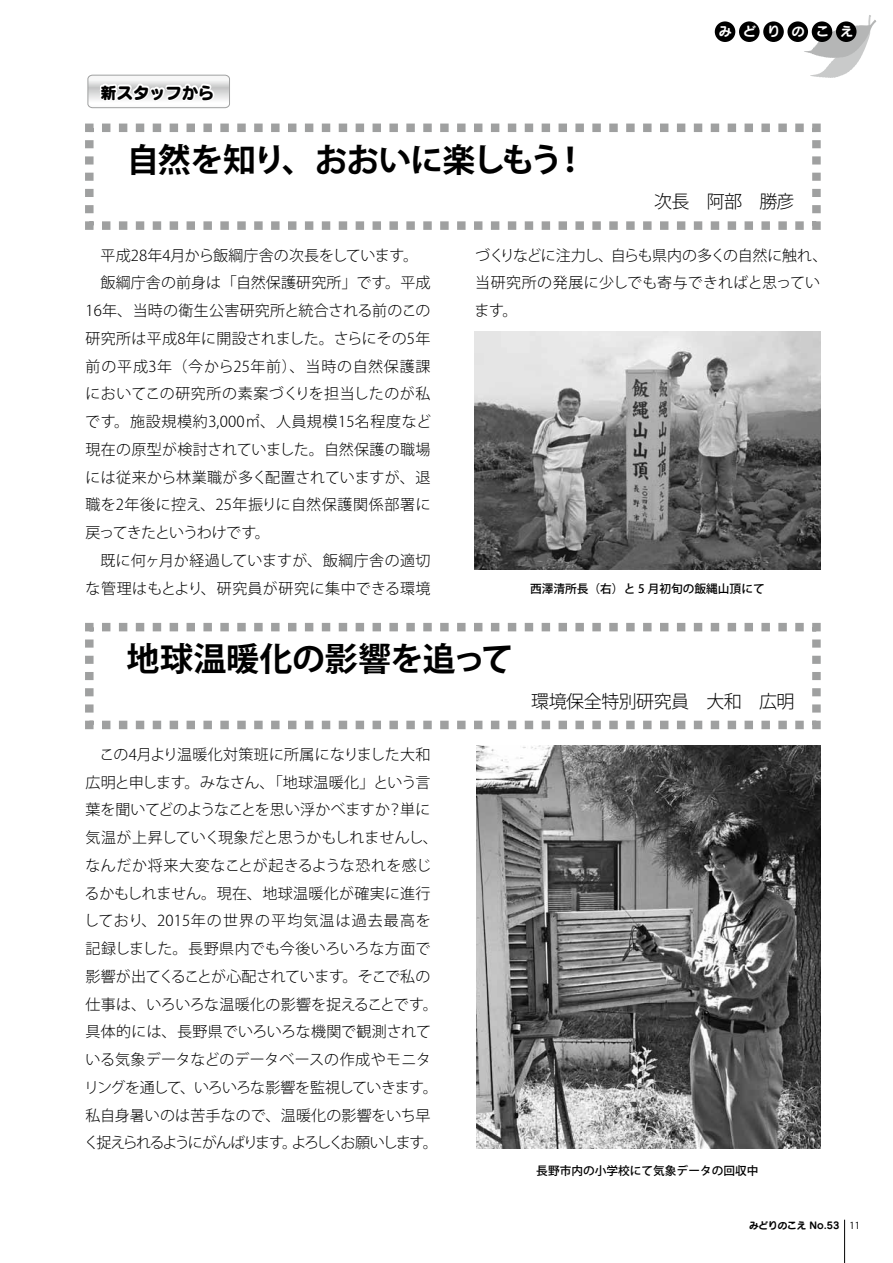
<style>
.page{position:relative;width:893px;height:1263px;background:#fff}
.page>*{position:absolute;margin:0;border:0;box-sizing:border-box;transform-origin:0 0}
.t1{font:700 33px "Koz Go Pro";letter-spacing:-.04em;color:#000}
.t2{font:700 33px "Koz Go Pro";letter-spacing:-.02em;color:#000}
.t3{font:300 18px "Koz Go Pro";letter-spacing:-.03em;color:#000}
.t4{font:16.2px "Seurat Pro EB";color:#000}
.t5{font:300 15px/27.8px "Koz Go Pro";letter-spacing:-.01em;color:#000}
.t6{font:300 15px "Koz Go Pro";letter-spacing:.01em;color:#000}
.t7{font:300 15px "Koz Go Pro";letter-spacing:.035em;color:#000}
.t8{font:300 15px "Koz Go Pro";letter-spacing:.055em;color:#000}
.t9{font:300 15px "Koz Go Pro";letter-spacing:.04em;color:#000}
.t10{font:300 15px "Koz Go Pro";letter-spacing:-.07em;color:#000}
.t11{font:12.75px "Seurat Pro B";letter-spacing:.905em;color:#fff}
.t12{font:500 11.7px "Koz Go Pro";color:#000}
.t13{font:9.6px "Seurat Pro B";color:#000}
.s1{font-family:"Koz Go Pro"}
</style>
<div class="page">
<hr style="left:844px;top:1220px;width:1px;height:43px;background:#000">
<svg style="left:715px;top:21px;width:20px;height:21px"></svg>
<svg style="left:739px;top:21px;width:21px;height:21px"></svg>
<svg style="left:763px;top:21px;width:21px;height:21px"></svg>
<svg style="left:787px;top:21px;width:21px;height:21px"></svg>
<svg style="left:716px;top:23px;width:19px;height:18px"></svg>
<svg style="left:741px;top:21px;width:18px;height:20px"></svg>
<svg style="left:766px;top:21px;width:16px;height:21px"></svg>
<svg style="left:789px;top:15px;width:87px;height:63px"></svg>
<svg style="left:87px;top:74px;width:143px;height:35px"></svg>
<svg style="left:85px;top:123px;width:736px;height:107px"></svg>
<svg style="left:85px;top:622px;width:736px;height:108px"></svg>
<img style="left:474px;top:332px;width:347px;height:238px">
<img style="left:476px;top:746px;width:345px;height:402px">
<p class="t4" style="left:100px;top:81px;width:115px">新スタッフから</p>
<h1 class="t1" style="left:94px;top:139px;width:495px">　自然を知り、おおいに楽しもう！</h1>
<p class="t11" style="left:719px;top:23px;width:136px">みどりのこえ</p>
<p class="t3" style="left:654px;top:190px;width:160px">次長　阿部　勝彦　</p>
<p class="t6" style="left:101px;top:245px;width:319px">平成28年4月から飯綱庁舎の次長をしています。</p>
<p class="t6" style="left:101px;top:273px;width:332px">飯綱庁舎の前身は「自然保護研究所」です。平成</p>
<p class="t6" style="left:86px;top:301px;width:347px">16年、当時の衛生公害研究所と統合される前のこの</p>
<p class="t6" style="left:86px;top:328px;width:346px">研究所は平成8年に開設されました。さらにその5年</p>
<p class="t8" style="left:86px;top:356px;width:347px">前の平成3年（今から25年前）、当時の自然保護課</p>
<p class="t9" style="left:86px;top:384px;width:347px">においてこの研究所の素案づくりを担当したのが私</p>
<p class="t7" style="left:85px;top:412px;width:348px">です。施設規模約3,000㎡、人員規模15名程度など</p>
<p class="t6" style="left:86px;top:439px;width:347px">現在の原型が検討されていました。自然保護の職場</p>
<p class="t6" style="left:86px;top:467px;width:347px">には従来から林業職が多く配置されていますが、退</p>
<p class="t7" style="left:86px;top:495px;width:347px">職を2年後に控え、25年振りに自然保護関係部署に</p>
<p class="t10" style="left:86px;top:523px;width:186px">戻ってきたというわけです。</p>
<p class="t6" style="left:101px;top:550px;width:331px">既に何ヶ月か経過していますが、飯綱庁舎の適切</p>
<p class="t6" style="left:86px;top:578px;width:347px">な管理はもとより、研究員が研究に集中できる環境</p>
<p class="t5" style="left:475px;top:241px;width:354px">づくりなどに注力し、自らも県内の多くの自然に触れ、当研究所の発展に少しでも寄与できればと思っています。</p>
<p class="t12" style="left:530px;top:581px;width:236px">西澤清所長（右）と 5 月初旬の飯縄山頂にて</p>
<h1 class="t2" style="left:94px;top:638px;width:422px">　地球温暖化の影響を追って</h1>
<p class="t5" style="left:84px;top:740px;width:355px;text-align:center">この4月より温暖化対策班に所属になりました大和<br>広明と申します。みなさん、「地球温暖化」という言葉を聞いてどのようなことを思い浮かべますか？単に気温が上昇していく現象だと思うかもしれませんし、なんだか将来大変なことが起きるような恐れを感じるかもしれません。現在、地球温暖化が確実に進行しており、2015年の世界の平均気温は過去最高を記録しました。長野県内でも今後いろいろな方面で影響が出てくることが心配されています。そこで私の仕事は、いろいろな温暖化の影響を捉えることです。具体的には、長野県でいろいろな機関で観測されている気象データなどのデータベースの作成やモニタリングを通して、いろいろな影響を監視していきます。私自身暑いのは苦手なので、温暖化の影響をいち早く捉えられるようにがんばります。よろしくお願いします。</p>
<p class="t3" style="left:531px;top:689px;width:283px">環境保全特別研究員　大和　広明　</p>
<p class="t12" style="left:536px;top:1164px;width:224px">長野市内の小学校にて気象データの回収中</p>
<p class="t13" style="left:749px;top:1218px;width:113px">みどりのこえ No.53 <span class="s1">11</span></p>
</div>
